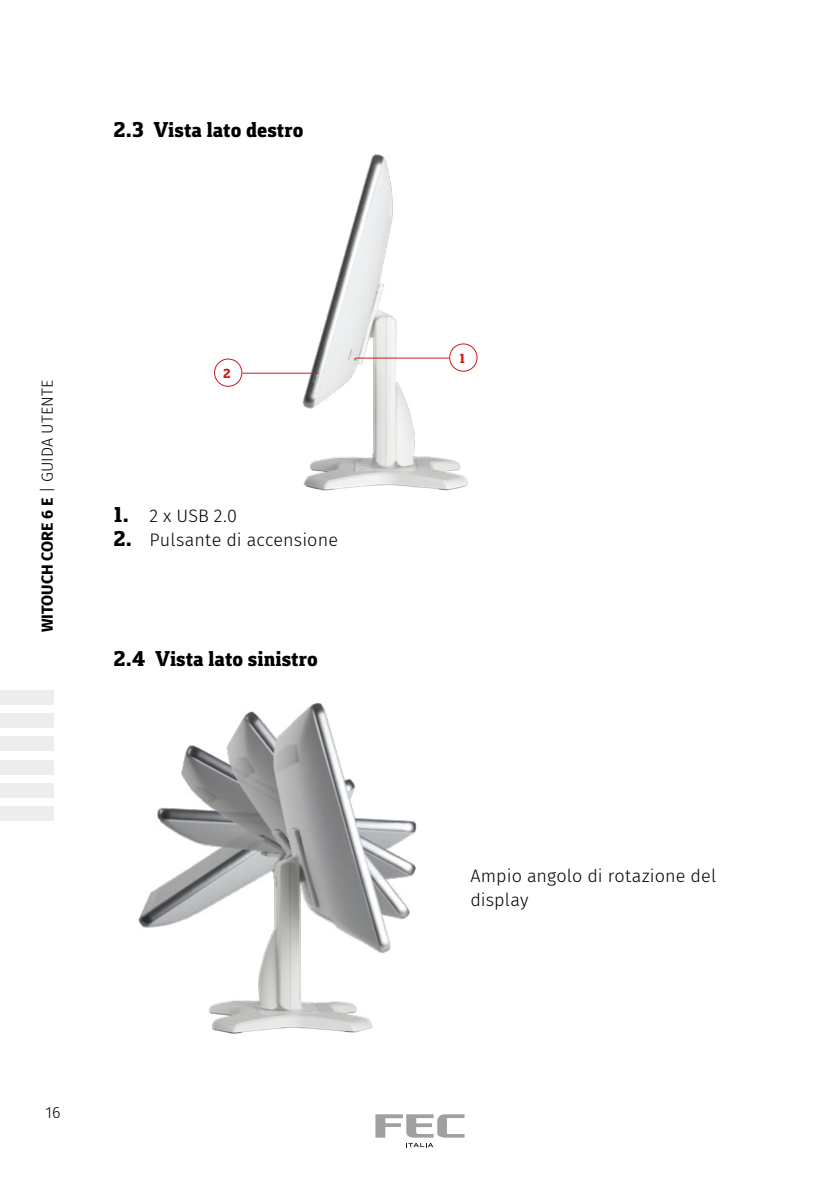
<style>
.page{position:relative;width:840px;height:1191px;background:#fff}
.page>*{position:absolute;margin:0;border:0;box-sizing:border-box;transform-origin:0 0}
.t1{font:800 22px "Foral Pro";letter-spacing:.005em;color:#000}
.t2{font:300 18px/24px "Fira Sans";letter-spacing:.005em;color:#000}
.t3{font:700 16px "Fira Sans";color:#000}
.t4{font:300 16px "Fira Sans";color:#000}
.t5{font:800 13.6px "Foral Pro";color:#cd191c}
.s1{font-weight:300}
.s2{font-family:"Foral Pro";font-weight:800;font-size:22px}
</style>
<div class="page">
<svg style="left:375px;top:1114px;width:89px;height:23px"></svg>
<svg style="left:406px;top:1143px;width:27px;height:4px"></svg>
<div style="left:0;top:690px;width:53px;height:14px;background:#ededed"></div>
<div style="left:0;top:713px;width:53px;height:15px;background:#ededed"></div>
<div style="left:0;top:737px;width:53px;height:14px;background:#ededed"></div>
<div style="left:0;top:760px;width:53px;height:14px;background:#ededed"></div>
<div style="left:0;top:783px;width:53px;height:14px;background:#ededed"></div>
<div style="left:0;top:806px;width:53px;height:14px;background:#ededed"></div>
<img style="left:214px;top:154px;width:264px;height:337px">
<img style="left:138px;top:703px;width:279px;height:331px">
<div style="left:449px;top:343px;width:28px;height:29px;border:1px solid #cd191c;border-radius:50%"></div>
<div style="left:214px;top:358px;width:28px;height:29px;border:1px solid #cd191c;border-radius:50%"></div>
<hr style="left:355px;top:357px;width:94px;height:1px;background:#cd191c">
<hr style="left:242px;top:373px;width:75px;height:1px;background:#cd191c">
<p class="t1" style="left:113px;top:116px;width:191px">2.3 Vista lato destro</p>
<p class="t3" style="left:34px;top:632px;width:253px;rotate:-90deg">WITOUCH CORE 6 E <span class="s1">| GUIDA UTENTE</span></p>
<p class="t5" style="left:223px;top:365px;width:9px">2</p>
<p class="t2" style="left:113px;top:503px;width:125px"><span class="s2">1.</span> 2 x USB 2.0</p>
<p class="t2" style="left:113px;top:527px;width:226px"><span class="s2">2.</span> Pulsante di accensione</p>
<p class="t1" style="left:113px;top:644px;width:206px">2.4 Vista lato sinistro</p>
<p class="t4" style="left:45px;top:1101px;width:16px">16</p>
<p class="t5" style="left:459px;top:350px;width:7px">1</p>
<p class="t2" style="left:470px;top:863px;width:247px">Ampio angolo di rotazione del display</p>
</div>
